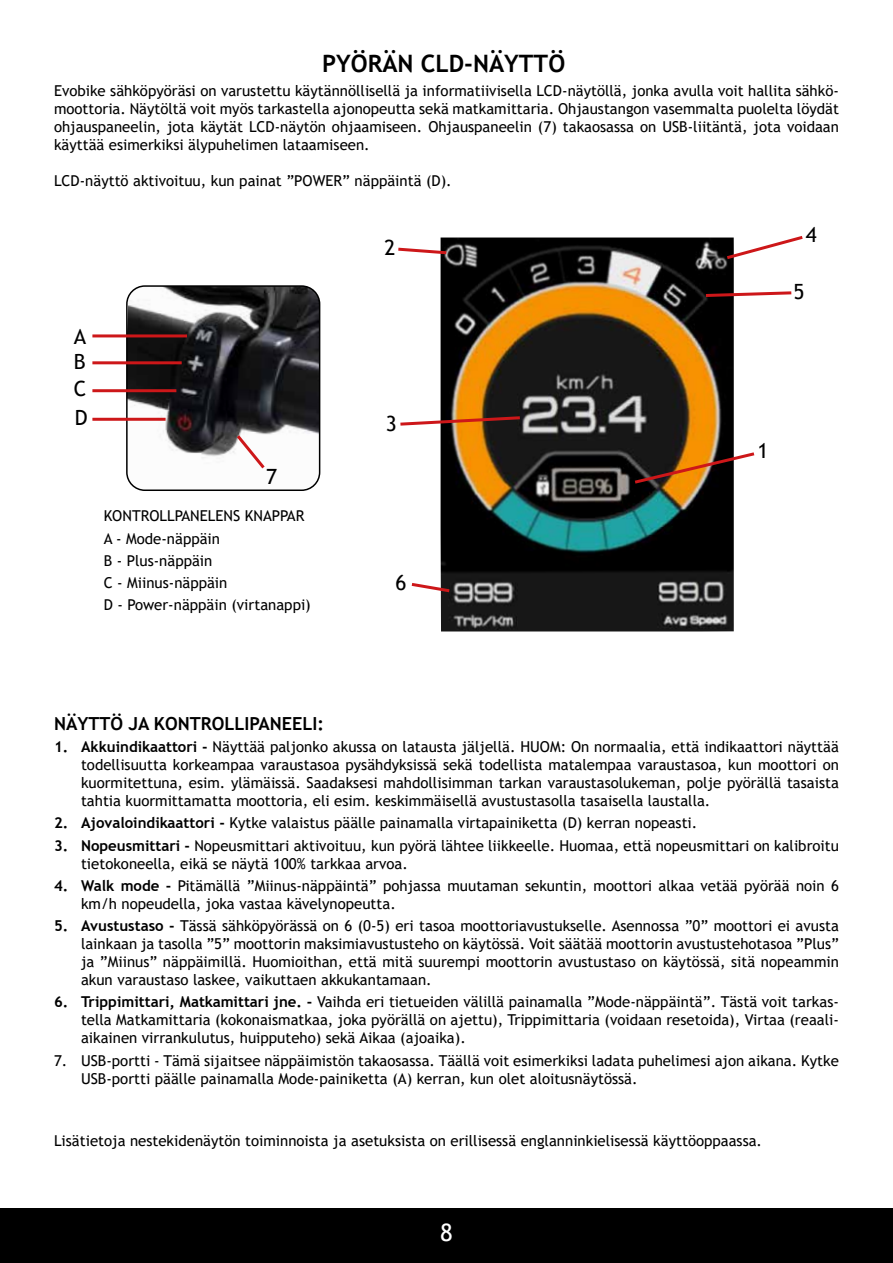
<style>
.page{position:relative;width:893px;height:1263px;background:#fff}
.page>*{position:absolute;margin:0;border:0;box-sizing:border-box;transform-origin:0 0}
.t1{font:700 24px "Trebuchet MS";color:#000}
.t2{font:24px "Trebuchet MS";color:#fff}
.t3{font:21px/28.2px "Trebuchet MS";color:#000;text-align:justify}
.t4{font:700 18px "Trebuchet MS";color:#000}
.t5{font:15px/18px "Trebuchet MS";color:#000;text-align:justify}
.s1{font-weight:700}
</style>
<div class="page">
<div style="left:0;top:1209px;width:893px;height:54px;background:#000"></div>
<img style="left:441px;top:237px;width:293px;height:394px">
<img style="left:129px;top:288px;width:191px;height:202px">
<div style="left:126px;top:285px;width:194px;height:206px;border:2px solid #000;border-radius:18px"></div>
<svg style="left:703px;top:290px;width:89px;height:9px"></svg>
<hr style="left:92px;top:334px;width:95px;height:3px;background:#cd1719">
<svg style="left:398px;top:246px;width:51px;height:10px"></svg>
<svg style="left:400px;top:415px;width:123px;height:12px"></svg>
<svg style="left:631px;top:450px;width:124px;height:36px"></svg>
<svg style="left:724px;top:236px;width:79px;height:25px"></svg>
<svg style="left:411px;top:581px;width:42px;height:13px"></svg>
<hr style="left:92px;top:361px;width:90px;height:3px;background:#cd1719">
<hr style="left:92px;top:389px;width:84px;height:3px;background:#cd1719">
<hr style="left:92px;top:418px;width:74px;height:3px;background:#cd1719">
<svg style="left:234px;top:432px;width:34px;height:40px"></svg>
<h1 class="t1" style="left:322px;top:48px;width:245px">PYÖRÄN CLD-NÄYTTÖ</h1>
<p class="t5" style="left:54px;top:82px;width:786px">Evobike sähköpyöräsi on varustettu käytännöllisellä ja informatiivisella LCD-näytöllä, jonka avulla voit hallita sähkö&shy;moottoria. Näytöltä voit myös tarkastella ajonopeutta sekä matkamittaria. Ohjaustangon vasemmalta puolelta löydät ohjauspaneelin, jota käytät LCD-näytön ohjaamiseen. Ohjauspaneelin (7) takaosassa on USB-liitäntä, jota voidaan käyttää esimerkiksi älypuhelimen lataamiseen.</p>
<p class="t5" style="left:54px;top:172px;width:399px">LCD-näyttö aktivoituu, kun painat ”POWER” näppäintä (D).</p>
<h2 class="t3" style="left:74px;top:322px;width:14px">A</h2>
<h2 class="t3" style="left:74px;top:347px;width:15px">B C D</h2>
<h2 class="t3" style="left:266px;top:462px;width:13px">7</h2>
<p class="t5" style="left:104px;top:505px;width:209px;line-height:22.2px;text-align:left">KONTROLLPANELENS KNAPPAR<br>A - Mode-näppäin<br>B - Plus-näppäin<br>C - Miinus-näppäin<br>D - Power-näppäin (virtanappi)</p>
<h2 class="t3" style="left:385px;top:233px;width:13px">2</h2>
<h2 class="t3" style="left:386px;top:409px;width:13px">3</h2>
<h2 class="t3" style="left:395px;top:569px;width:13px">6</h2>
<h2 class="t3" style="left:806px;top:220px;width:13px">4</h2>
<h2 class="t3" style="left:793px;top:277px;width:13px">5</h2>
<h2 class="t3" style="left:757px;top:436px;width:13px">1</h2>
<p class="t4" style="left:54px;top:712px;width:272px">NÄYTTÖ JA KONTROLLIPANEELI:</p>
<p class="t5" style="left:81px;top:738px;width:759px;text-indent:-27px"><span class="s1">1. Akkuindikaattori -</span> Näyttää paljonko akussa on latausta jäljellä. HUOM: On normaalia, että indikaattori näyttää todellisuutta korkeampaa varaustasoa pysähdyksissä sekä todellista matalempaa varaustasoa, kun moottori on kuormitettuna, esim. ylämäissä. Saadaksesi mahdollisimman tarkan varaustasolukeman, polje pyörällä tasaista tahtia kuormittamatta moottoria, eli esim. keskimmäisellä avustustasolla tasaisella laustalla.</p>
<p class="t5" style="left:54px;top:814px;width:645px"><span class="s1">2. Ajovaloindikaattori -</span> Kytke valaistus päälle painamalla virtapainiketta (D) kerran nopeasti.</p>
<p class="t5" style="left:81px;top:836px;width:759px;text-indent:-27px"><span class="s1">3. Nopeusmittari -</span> Nopeusmittari aktivoituu, kun pyörä lähtee liikkeelle. Huomaa, että nopeusmittari on kalibroitu tietokoneella, eikä se näytä 100% tarkkaa arvoa.</p>
<p class="t5" style="left:81px;top:876px;width:759px;text-indent:-27px"><span class="s1">4. Walk mode -</span> Pitämällä ”Miinus-näppäintä” pohjassa muutaman sekuntin, moottori alkaa vetää pyörää noin 6 km/h nopeudella, joka vastaa kävelynopeutta.</p>
<p class="t5" style="left:81px;top:917px;width:759px;text-indent:-27px"><span class="s1">5. Avustustaso -</span> Tässä sähköpyörässä on 6 (0-5) eri tasoa moottoriavustukselle. Asennossa ”0” moottori ei avusta lainkaan ja tasolla ”5” moottorin maksimiavustusteho on käytössä. Voit säätää moottorin avustustehotasoa ”Plus” ja ”Miinus” näppäimillä. Huomioithan, että mitä suurempi moottorin avustustaso on käytössä, sitä nopeammin akun varaustaso laskee, vaikuttaen akkukantamaan.</p>
<p class="t5" style="left:81px;top:993px;width:759px;text-indent:-27px"><span class="s1">6. Trippimittari, Matkamittari jne. -</span> Vaihda eri tietueiden välillä painamalla ”Mode-näppäintä”. Tästä voit tarkas&shy;tella Matkamittaria (kokonaismatkaa, joka pyörällä on ajettu), Trippimittaria (voidaan resetoida), Virtaa (reaali&shy;aikainen virrankulutus, huipputeho) sekä Aikaa (ajoaika).</p>
<p class="t5" style="left:81px;top:1051px;width:759px;text-indent:-27px">7. USB-portti - Tämä sijaitsee näppäimistön takaosassa. Täällä voit esimerkiksi ladata puhelimesi ajon aikana. Kytke<br>USB-portti päälle painamalla Mode-painiketta (A) kerran, kun olet aloitusnäytössä.</p>
<p class="t5" style="left:54px;top:1132px;width:710px">Lisätietoja nestekidenäytön toiminnoista ja asetuksista on erillisessä englanninkielisessä käyttöoppaassa.</p>
<h1 class="t2" style="left:440px;top:1217px;width:14px">8</h1>
</div>
